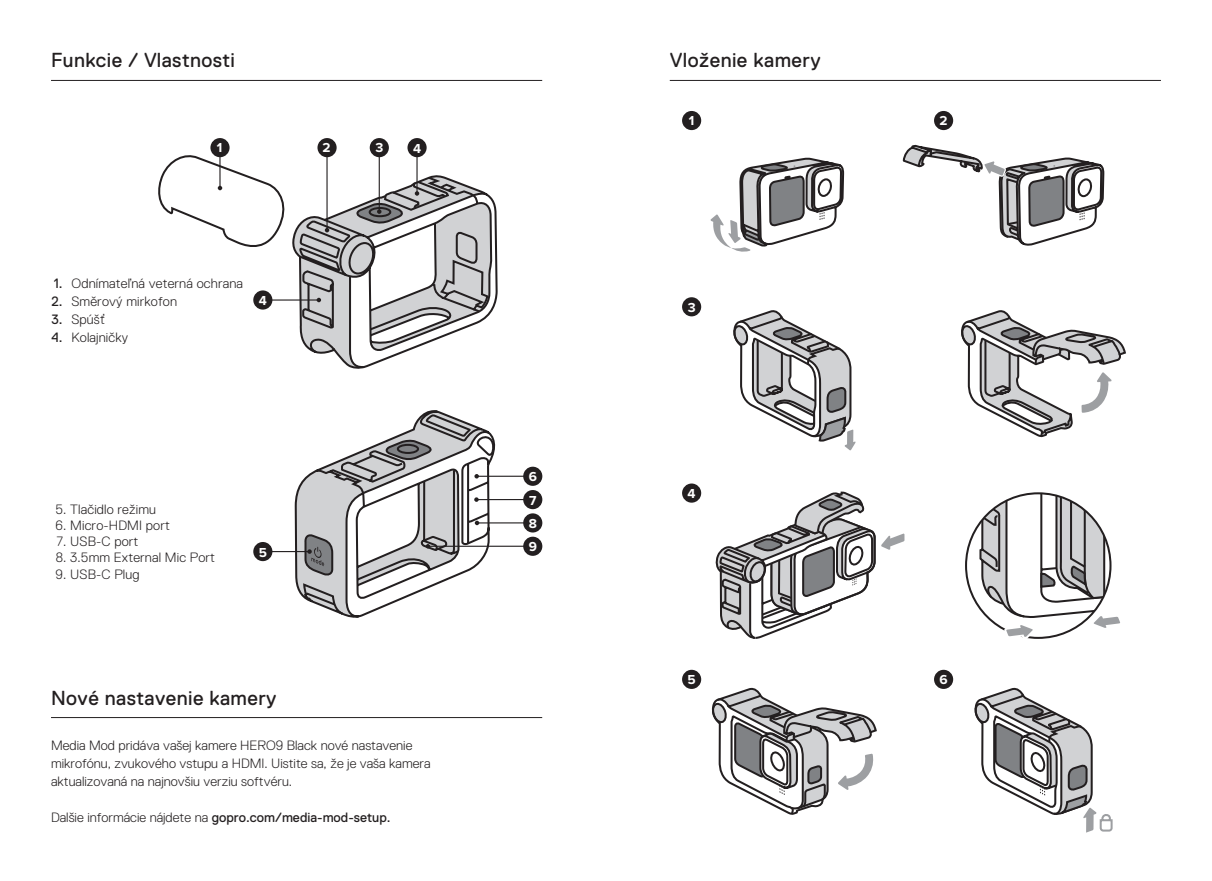
<style>
.page{position:relative;width:1212px;height:881px;background:#fff}
.page>*{position:absolute;margin:0;border:0;box-sizing:border-box;transform-origin:0 0}
.Page_Header_REPLICA{font:20.25px "Replica Pro";letter-spacing:.02em;color:#231f20}
.Paragraph_Style_2{font:300 13.5px/18px "Replica Pro";color:#231f20}
.Paragraph_Style_2-2{font:13.5px "Replica Pro";color:#231f20}
.t1{font:700 13.5px "Proxima Nova";color:#fff}
.s1{font-weight:400}
.s2{font-weight:300}
</style>
<div class="page">
<hr style="left:670px;top:80px;width:491px;height:1px;background:#231f20">
<hr style="left:51px;top:80px;width:491px;height:1px;background:#231f20">
<hr style="left:51px;top:716px;width:491px;height:1px;background:#231f20">
<hr style="left:266px;top:550px;width:44px;height:2px;background:#231f20">
<div style="left:253px;top:541px;width:19px;height:20px;background:#231f20;border-radius:50%"></div>
<hr style="left:477px;top:475px;width:53px;height:1px;background:#231f20">
<div style="left:523px;top:466px;width:19px;height:19px;background:#231f20;border-radius:50%"></div>
<hr style="left:476px;top:499px;width:54px;height:1px;background:#231f20">
<div style="left:523px;top:490px;width:19px;height:19px;background:#231f20;border-radius:50%"></div>
<hr style="left:477px;top:522px;width:53px;height:1px;background:#231f20">
<div style="left:523px;top:513px;width:19px;height:19px;background:#231f20;border-radius:50%"></div>
<hr style="left:428px;top:545px;width:102px;height:1px;background:#231f20">
<svg style="left:296px;top:410px;width:200px;height:207px"></svg>
<div style="left:523px;top:536px;width:19px;height:19px;background:#231f20;border-radius:50%"></div>
<div style="left:317px;top:138px;width:20px;height:19px;background:#231f20;border-radius:50%"></div>
<div style="left:370px;top:138px;width:19px;height:19px;background:#231f20;border-radius:50%"></div>
<div style="left:407px;top:138px;width:20px;height:19px;background:#231f20;border-radius:50%"></div>
<div style="left:210px;top:138px;width:20px;height:19px;background:#231f20;border-radius:50%"></div>
<svg style="left:158px;top:152px;width:340px;height:217px"></svg>
<svg style="left:974px;top:687px;width:139px;height:145px"></svg>
<svg style="left:711px;top:687px;width:166px;height:128px"></svg>
<div style="left:682px;top:111px;width:19px;height:19px;background:#231f20;border-radius:50%"></div>
<div style="left:682px;top:297px;width:19px;height:19px;background:#231f20;border-radius:50%"></div>
<div style="left:682px;top:483px;width:19px;height:19px;background:#231f20;border-radius:50%"></div>
<div style="left:682px;top:669px;width:19px;height:19px;background:#231f20;border-radius:50%"></div>
<div style="left:934px;top:669px;width:19px;height:19px;background:#231f20;border-radius:50%"></div>
<div style="left:934px;top:111px;width:19px;height:19px;background:#231f20;border-radius:50%"></div>
<svg style="left:710px;top:145px;width:416px;height:494px"></svg>
<p class="Page_Header_REPLICA" style="left:51px;top:49px;width:185px">Funkcie / Vlastnosti</p>
<p class="Page_Header_REPLICA" style="left:670px;top:49px;width:152px">Vloženie kamery</p>
<p class="t1" style="left:217px;top:138px;width:7px">1</p>
<p class="t1" style="left:323px;top:138px;width:10px">2</p>
<p class="t1" style="left:375px;top:138px;width:9px">3</p>
<p class="t1" style="left:413px;top:138px;width:10px">4</p>
<p class="Paragraph_Style_2" style="left:54px;top:274px;width:191px"><span class="s1">1.</span> Odnímateľná veterná ochrana</p>
<p class="Paragraph_Style_2" style="left:51px;top:292px;width:127px"><span class="s1">2.</span> Směrový mirkofon</p>
<p class="Paragraph_Style_2" style="left:51px;top:310px;width:55px"><span class="s1">3.</span> Spúšť</p>
<p class="Paragraph_Style_2" style="left:51px;top:328px;width:78px"><span class="s1">4.</span> Kolajničky</p>
<p class="t1" style="left:259px;top:290px;width:10px">4</p>
<p class="Paragraph_Style_2" style="left:55px;top:500px;width:102px">5. Tlačidlo režimu</p>
<p class="Paragraph_Style_2" style="left:56px;top:516px;width:116px">6. Micro-HDMI port</p>
<p class="Paragraph_Style_2" style="left:56px;top:532px;width:84px">7. USB-C port</p>
<p class="Paragraph_Style_2" style="left:56px;top:548px;width:161px">8. 3.5mm External Mic Port</p>
<p class="Paragraph_Style_2" style="left:56px;top:564px;width:86px">9. USB-C Plug</p>
<p class="t1" style="left:259px;top:542px;width:10px">5</p>
<p class="t1" style="left:529px;top:466px;width:10px">6</p>
<p class="t1" style="left:529px;top:490px;width:9px">7</p>
<p class="t1" style="left:529px;top:513px;width:10px">8</p>
<p class="t1" style="left:529px;top:536px;width:10px">9</p>
<p class="t1" style="left:689px;top:111px;width:7px">1</p>
<p class="t1" style="left:688px;top:297px;width:9px">3</p>
<p class="t1" style="left:688px;top:483px;width:10px">4</p>
<p class="t1" style="left:939px;top:111px;width:10px">2</p>
<p class="Page_Header_REPLICA" style="left:51px;top:686px;width:227px">Nové nastavenie kamery</p>
<p class="Paragraph_Style_2" style="left:51px;top:736px;width:381px">Media Mod pridáva vašej kamere HERO9 Black nové nastavenie mikrofónu, zvukového vstupu a HDMI. Uistite sa, že je vaša kamera aktualizovaná na najnovšiu verziu softvéru.</p>
<p class="Paragraph_Style_2-2" style="left:51px;top:809px;width:341px"><span class="s2">Dalšie informácie nájdete na</span> gopro.com/media-mod-setup.</p>
<p class="t1" style="left:687px;top:669px;width:10px">5</p>
<p class="t1" style="left:939px;top:669px;width:10px">6</p>
</div>
